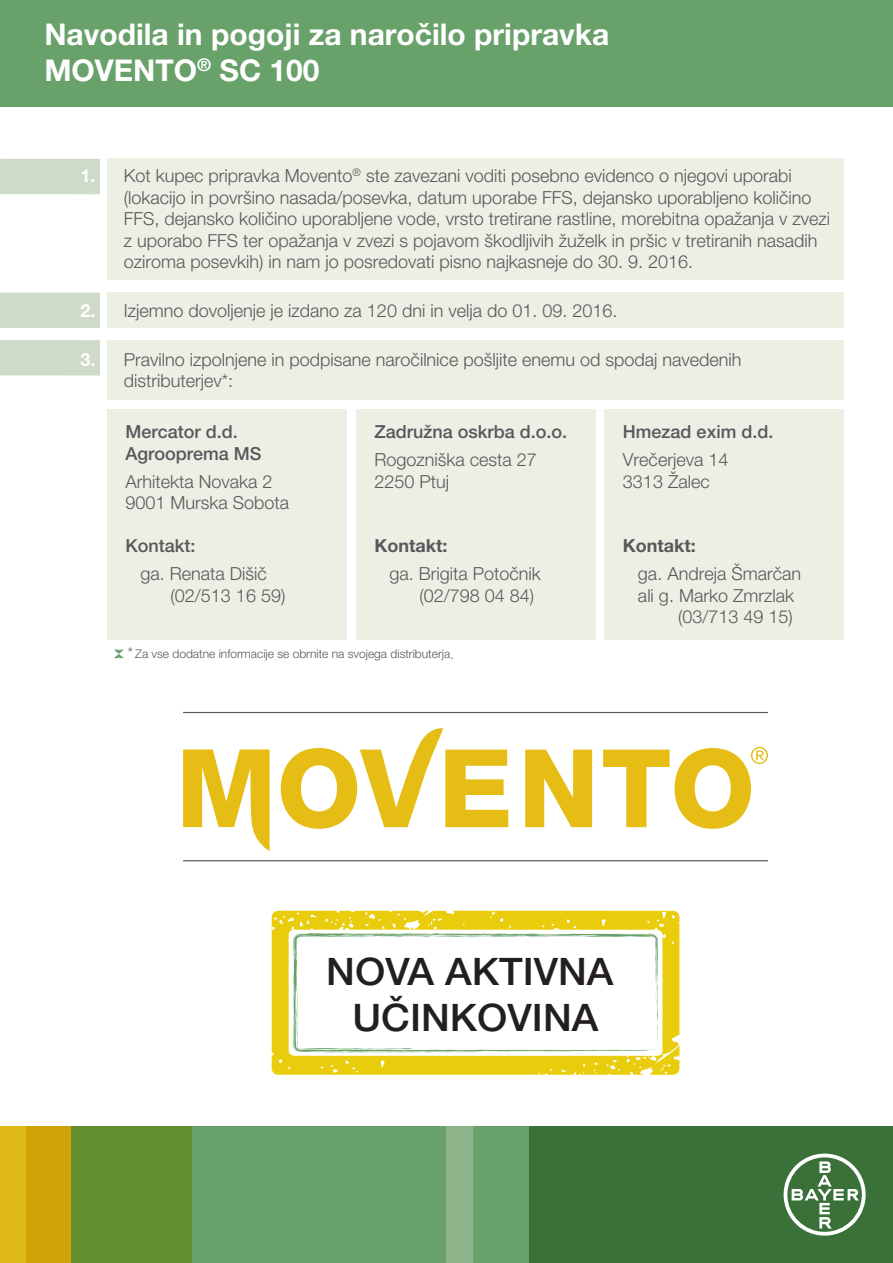
<style>
.page{position:relative;width:893px;height:1263px;background:#fff}
.page>*{position:absolute;margin:0;border:0;box-sizing:border-box;transform-origin:0 0}
.t1{font:500 37.95px/45.6px "Helvetica Neue LT Pro";color:#231f20;text-align:center;scale:1.05 1}
.t2{font:700 30px/36px "Helvetica Neue LT Pro";color:#fff}
.t3{font:300 18px/21.6px "Helvetica Neue LT Pro";color:#58585b}
.t4{font:500 18px/21.6px "Helvetica Neue LT Pro";color:#58585b}
.t5{font:700 18px "Helvetica Neue LT Pro";color:#58585b}
.t6{font:300 12px "Helvetica Neue LT Pro";color:#58595b}
.s1{font-weight:700;color:#fff}
.s2{font-size:15px}
</style>
<div class="page">
<div style="left:27px;top:1126px;width:448px;height:137px;background:#68a16a"></div>
<div style="left:446px;top:1126px;width:447px;height:137px;background:#8cb389"></div>
<div style="left:473px;top:1126px;width:420px;height:137px;background:#397138"></div>
<div style="left:473px;top:1126px;width:56px;height:137px;background:#68a16a"></div>
<svg style="left:0;top:1126px;width:192px;height:137px;fill:#628e30"></svg>
<div style="left:27px;top:1126px;width:44px;height:137px;background:#d2a209"></div>
<div style="left:0;top:0;width:893px;height:107px;background:#68a16a"></div>
<div style="left:107px;top:159px;width:737px;height:121px;background:#ecefe4"></div>
<div style="left:107px;top:292px;width:737px;height:36px;background:#ecefe4"></div>
<div style="left:107px;top:340px;width:737px;height:60px;background:#ecefe4"></div>
<div style="left:0;top:159px;width:100px;height:35px;background:#cedbc8"></div>
<div style="left:0;top:292px;width:100px;height:36px;background:#cedbc8"></div>
<div style="left:0;top:340px;width:100px;height:36px;background:#cedbc8"></div>
<div style="left:356px;top:409px;width:239px;height:231px;background:#ecefe4"></div>
<div style="left:605px;top:409px;width:239px;height:231px;background:#ecefe4"></div>
<div style="left:107px;top:409px;width:240px;height:231px;background:#ecefe4"></div>
<svg style="left:272px;top:910px;width:407px;height:165px"></svg>
<hr style="left:183px;top:860px;width:585px;height:1px;background:#58595b">
<hr style="left:183px;top:712px;width:585px;height:1px;background:#58595b">
<svg style="left:281px;top:728px;width:227px;height:101px"></svg>
<svg style="left:525px;top:750px;width:67px;height:77px"></svg>
<svg style="left:183px;top:749px;width:87px;height:102px"></svg>
<svg style="left:603px;top:747px;width:165px;height:82px"></svg>
<svg style="left:114px;top:650px;width:10px;height:8px"></svg>
<svg style="left:784px;top:1153px;width:82px;height:82px"></svg>
<h2 class="t2" style="left:44px;top:16px;width:566px">Navodila in pogoji za naročilo pripravka<br>MOVENTO<sup>®</sup> SC 100</h2>
<p class="t3" style="left:124px;top:164px;width:708px;text-indent:-43px"><span class="s1">1.</span> Kot kupec pripravka Movento<sup>®</sup> ste zavezani voditi posebno evidenco o njegovi uporabi (lokacijo in površino nasada/posevka, datum uporabe FFS, dejansko uporabljeno količino FFS, dejansko količino uporabljene vode, vrsto tretirane rastline, morebitna opažanja v zvezi z uporabo FFS ter opažanja v zvezi s pojavom škodljivih žuželk in pršic v tretiranih nasadih oziroma posevkih) in nam jo posredovati pisno najkasneje do 30. 9. 2016.</p>
<p class="t3" style="left:80px;top:299px;width:539px"><span class="s1">2.</span> Izjemno dovoljenje je izdano za 120 dni in velja do 01. 09. 2016.</p>
<p class="t3" style="left:124px;top:348px;width:619px;text-indent:-44px"><span class="s1">3.</span> Pravilno izpolnjene in podpisane naročilnice pošljite enemu od spodaj navedenih distributerjev*:</p>
<p class="t4" style="left:126px;top:421px;width:138px">Mercator d.d.<br>Agrooprema MS</p>
<p class="t3" style="left:126px;top:470px;width:165px">Arhitekta Novaka 2<br>9001 Murska Sobota</p>
<p class="t4" style="left:126px;top:535px;width:72px">Kontakt:</p>
<p class="t3" style="left:171px;top:562px;width:116px;text-indent:-30px">ga. Renata Dišič (02/513 16 59)</p>
<p class="t4" style="left:374px;top:421px;width:194px">Zadružna oskrba d.o.o.</p>
<p class="t3" style="left:374px;top:448px;width:164px">Rogozniška cesta 27<br>2250 Ptuj</p>
<p class="t4" style="left:623px;top:421px;width:152px">Hmezad exim d.d.</p>
<p class="t3" style="left:623px;top:448px;width:107px">Vrečerjeva 14<br>3313 Žalec</p>
<p class="t5" style="left:623px;top:535px;width:75px">Kontakt:</p>
<p class="t3" style="left:638px;top:562px;width:165px">ga. Andreja Šmarčan</p>
<p class="t3" style="left:638px;top:584px;width:158px">ali g. Marko Zmrzlak</p>
<p class="t3" style="left:678px;top:606px;width:116px">(03/713 49 15)</p>
<p class="t5" style="left:374px;top:535px;width:75px">Kontakt:</p>
<p class="t3" style="left:419px;top:562px;width:123px;text-indent:-30px">ga. Brigita Potočnik (02/798 04 84)</p>
<p class="t6" style="left:128px;top:647px;width:327px"><span class="s2">*</span> Za vse dodatne informacije se obrnite na svojega distributerja.</p>
<h1 class="t1" style="left:326px;top:949px;width:275px">NOVA AKTIVNA<br>UČINKOVINA</h1>
</div>
